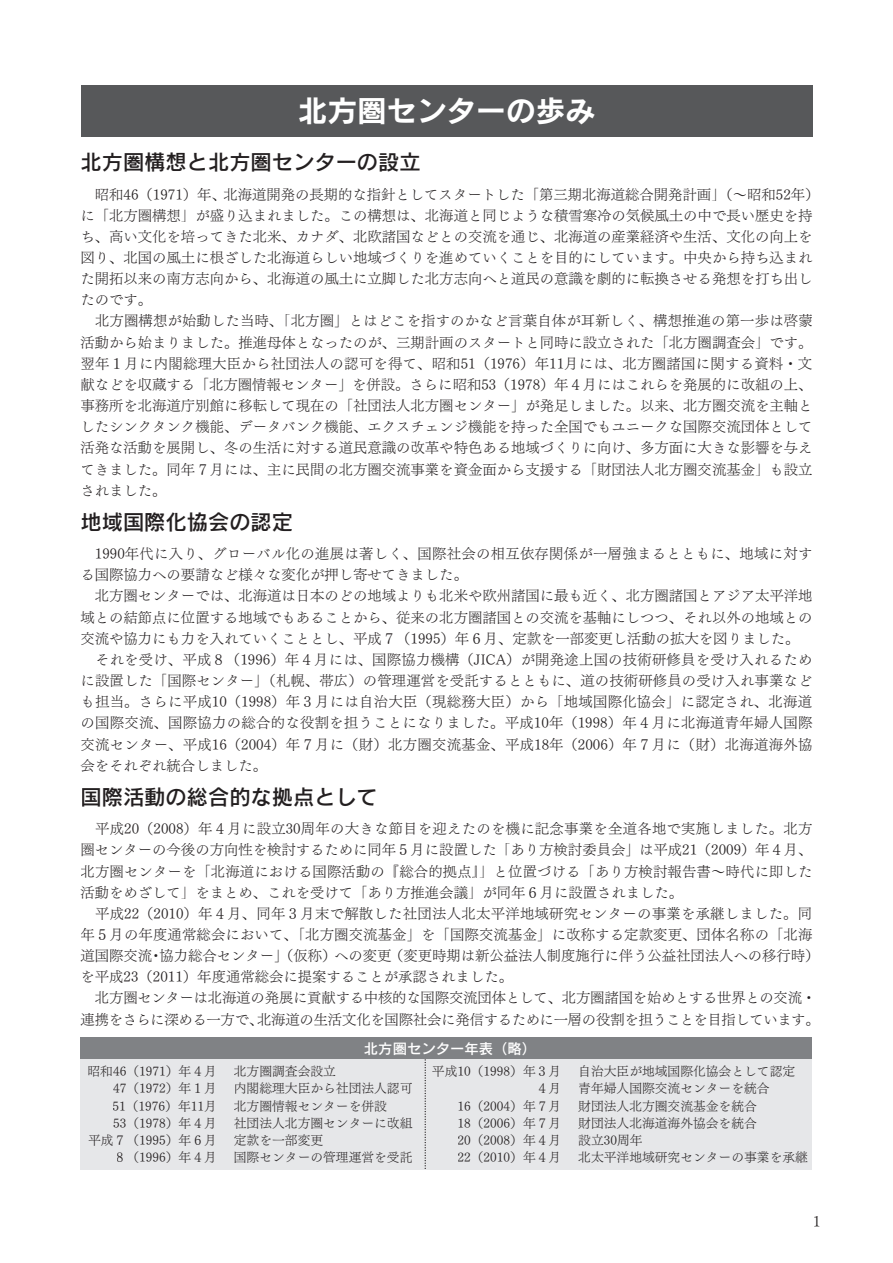
<style>
.page{position:relative;width:893px;height:1263px;background:#fff}
.page>*{position:absolute;margin:0;border:0;box-sizing:border-box;transform-origin:0 0}
.t1{font:29.7px "Rodin Pro B";color:#fff}
.t2{font:21.3px "Rodin Pro DB";color:#231f20}
.t3{font:14.85px "Tsuku Min Pro L";color:#231f20}
.t4{font:14.4px/21.1px "Tsuku Min Pro L";color:#231f20}
.t5{font:14.4px "Rodin Pro DB";color:#fff}
.t6{font:12.75px "Tsuku Min Pro L";color:#231f20}
</style>
<div class="page">
<div style="left:81px;top:1037px;width:731px;height:132px;background:#e6e7e9"></div>
<div style="left:81px;top:85px;width:731px;height:51px;background:#57585a"></div>
<div style="left:81px;top:1037px;width:731px;height:22px;background:#808285"></div>
<svg style="left:425px;top:1059px;width:1px;height:110px"></svg>
<h1 class="t1" style="left:298px;top:91px;width:299px">北方圏センターの歩み</h1>
<h2 class="t2" style="left:81px;top:148px;width:342px">北方圏構想と北方圏センターの設立</h2>
<p class="t4" style="left:81px;top:182px;width:741px">　昭和46（1971）年、北海道開発の長期的な指針としてスタートした「第三期北海道総合開発計画」（～昭和52年）に「北方圏構想」が盛り込まれました。この構想は、北海道と同じような積雪寒冷の気候風土の中で長い歴史を持ち、高い文化を培ってきた北米、カナダ、北欧諸国などとの交流を通じ、北海道の産業経済や生活、文化の向上を図り、北国の風土に根ざした北海道らしい地域づくりを進めていくことを目的にしています。中央から持ち込まれた開拓以来の南方志向から、北海道の風土に立脚した北方志向へと道民の意識を劇的に転換させる発想を打ち出したのです。<br>　北方圏構想が始動した当時、「北方圏」とはどこを指すのかなど言葉自体が耳新しく、構想推進の第一歩は啓蒙活動から始まりました。推進母体となったのが、三期計画のスタートと同時に設立された「北方圏調査会」です。翌年１月に内閣総理大臣から社団法人の認可を得て、昭和51（1976）年11月には、北方圏諸国に関する資料・文献などを収蔵する「北方圏情報センター」を併設。さらに昭和53（1978）年４月にはこれらを発展的に改組の上、事務所を北海道庁別館に移転して現在の「社団法人北方圏センター」が発足しました。以来、北方圏交流を主軸としたシンクタンク機能、データバンク機能、エクスチェンジ機能を持った全国でもユニークな国際交流団体として活発な活動を展開し、冬の生活に対する道民意識の改革や特色ある地域づくりに向け、多方面に大きな影響を与えてきました。同年７月には、主に民間の北方圏交流事業を資金面から支援する「財団法人北方圏交流基金」も設立されました。</p>
<h2 class="t2" style="left:81px;top:508px;width:214px">地域国際化協会の認定</h2>
<p class="t4" style="left:81px;top:541px;width:733px">　1990年代に入り、グローバル化の進展は著しく、国際社会の相互依存関係が一層強まるとともに、地域に対する国際協力への要請など様々な変化が押し寄せてきました。<br>　北方圏センターでは、北海道は日本のどの地域よりも北米や欧州諸国に最も近く、北方圏諸国とアジア太平洋地域との結節点に位置する地域でもあることから、従来の北方圏諸国との交流を基軸にしつつ、それ以外の地域との交流や協力にも力を入れていくこととし、平成７（1995）年６月、定款を一部変更し活動の拡大を図りました。　それを受け、平成８（1996）年４月には、国際協力機構（JICA）が開発途上国の技術研修員を受け入れるために設置した「国際センター」（札幌、帯広）の管理運営を受託するとともに、道の技術研修員の受け入れ事業なども担当。さらに平成10（1998）年３月には自治大臣（現総務大臣）から「地域国際化協会」に認定され、北海道の国際交流、国際協力の総合的な役割を担うことになりました。平成10年（1998）年４月に北海道青年婦人国際交流センター、平成16（2004）年７月に（財）北方圏交流基金、平成18年（2006）年７月に（財）北海道海外協会をそれぞれ統合しました。</p>
<h2 class="t2" style="left:81px;top:783px;width:299px">国際活動の総合的な拠点として</h2>
<p class="t4" style="left:80px;top:816px;width:741px">　平成20（2008）年４月に設立30周年の大きな節目を迎えたのを機に記念事業を全道各地で実施しました。北方圏センターの今後の方向性を検討するために同年５月に設置した「あり方検討委員会」は平成21（2009）年４月、北方圏センターを「北海道における国際活動の『総合的拠点』」と位置づける「あり方検討報告書～時代に即した活動をめざして」をまとめ、これを受けて「あり方推進会議」が同年６月に設置されました。<br>　平成22（2010）年４月、同年３月末で解散した社団法人北太平洋地域研究センターの事業を承継しました。同年５月の年度通常総会において、「北方圏交流基金」を「国際交流基金」に改称する定款変更、団体名称の「北海道国際交流・協力総合センター」（仮称）への変更（変更時期は新公益法人制度施行に伴う公益社団法人への移行時）を平成23（2011）年度通常総会に提案することが承認されました。<br>　北方圏センターは北海道の発展に貢献する中核的な国際交流団体として、北方圏諸国を始めとする世界との交流・連携をさらに深める一方で、北海道の生活文化を国際社会に発信するために一層の役割を担うことを目指しています。</p>
<p class="t5" style="left:364px;top:1039px;width:174px">北方圏センター年表（略）</p>
<p class="t6" style="left:88px;top:1060px;width:131px">昭和46（1971）年４月</p>
<p class="t6" style="left:234px;top:1060px;width:104px">北方圏調査会設立</p>
<p class="t6" style="left:113px;top:1077px;width:105px">47（1972）年１月</p>
<p class="t6" style="left:234px;top:1077px;width:180px">内閣総理大臣から社団法人認可</p>
<p class="t6" style="left:112px;top:1094px;width:106px">51（1976）年11月</p>
<p class="t6" style="left:234px;top:1094px;width:155px">北方圏情報センターを併設</p>
<p class="t6" style="left:113px;top:1111px;width:105px">53（1978）年４月</p>
<p class="t6" style="left:234px;top:1111px;width:180px">社団法人北方圏センターに改組</p>
<p class="t6" style="left:88px;top:1128px;width:130px">平成７（1995）年６月</p>
<p class="t6" style="left:234px;top:1128px;width:91px">定款を一部変更</p>
<p class="t6" style="left:114px;top:1145px;width:105px">８（1996）年４月</p>
<p class="t6" style="left:234px;top:1145px;width:180px">国際センターの管理運営を受託</p>
<p class="t6" style="left:432px;top:1060px;width:131px">平成10（1998）年３月</p>
<p class="t6" style="left:578px;top:1060px;width:218px">自治大臣が地域国際化協会として認定</p>
<p class="t6" style="left:536px;top:1077px;width:27px">４月</p>
<p class="t6" style="left:578px;top:1077px;width:193px">青年婦人国際交流センターを統合</p>
<p class="t6" style="left:457px;top:1094px;width:105px">16（2004）年７月</p>
<p class="t6" style="left:578px;top:1094px;width:180px">財団法人北方圏交流基金を統合</p>
<p class="t6" style="left:457px;top:1111px;width:105px">18（2006）年７月</p>
<p class="t6" style="left:578px;top:1111px;width:180px">財団法人北海道海外協会を統合</p>
<p class="t6" style="left:457px;top:1128px;width:105px">20（2008）年４月</p>
<p class="t6" style="left:578px;top:1128px;width:66px">設立30周年</p>
<p class="t6" style="left:457px;top:1145px;width:105px">22（2010）年４月</p>
<p class="t6" style="left:578px;top:1145px;width:231px">北太平洋地域研究センターの事業を承継</p>
<p class="t3" style="left:813px;top:1208px;width:9px">1</p>
</div>
